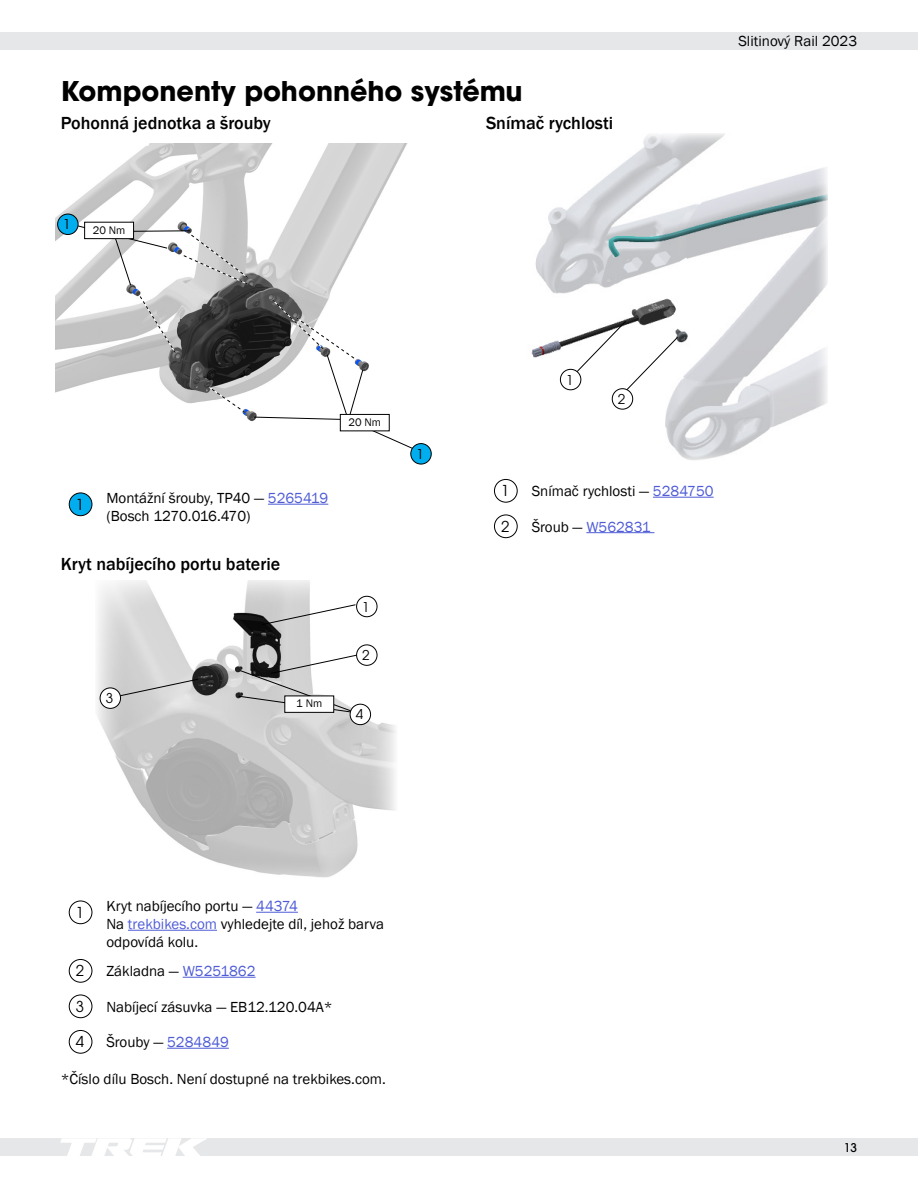
<style>
.page{position:relative;width:918px;height:1188px;background:#fff}
.page>*{position:absolute;margin:0;border:0;box-sizing:border-box;transform-origin:0 0}
.Section_Head{font:700 27px "ITC Avant Garde Pro";color:#000}
.Subhead_2{font:500 18px "Franklin Gothic";color:#000}
.Table_Cell_Left{font:15px/18px "Franklin Gothic";color:#000}
.Body{font:15px/18px "Franklin Gothic";color:#000}
.Table_Cell_Left-2{font:15px "Franklin Gothic";color:#4f5cd6}
.Callout_Number_Black{font:15px "ITC Avant Garde Pro";color:#000}
.t1{font:13.5px "ITC Avant Garde Pro";color:#000}
.t2{font:500 12px "ITC Avant Garde Pro";color:#000}
.t3{font:11.25px "Franklin Gothic";color:#000}
.s1{color:#4f5cd6}
.s2{color:#000}
</style>
<div class="page">
<div style="left:0;top:32px;width:918px;height:17px;background:#e6e7e9"></div>
<div style="left:0;top:1139px;width:918px;height:17px;background:#e6e7e9"></div>
<svg style="left:61px;top:1139px;width:145px;height:17px"></svg>
<img style="left:55px;top:144px;width:352px;height:277px">
<svg style="left:206px;top:385px;width:41px;height:29px"></svg>
<svg style="left:139px;top:296px;width:37px;height:58px;background:#c8c8c8"></svg>
<svg style="left:67px;top:223px;width:182px;height:63px"></svg>
<div style="left:58px;top:214px;width:20px;height:21px;background:#00aeef;border-radius:50%"></div>
<div style="left:57px;top:214px;width:21px;height:21px;border:1px solid #000;border-radius:50%"></div>
<div style="left:85px;top:222px;width:49px;height:17px;background:#fff"></div>
<div style="left:84px;top:222px;width:50px;height:17px;border:1px solid #000"></div>
<svg style="left:253px;top:299px;width:165px;height:150px"></svg>
<div style="left:340px;top:414px;width:49px;height:17px;background:#fff"></div>
<div style="left:340px;top:414px;width:50px;height:17px;border:1px solid #000"></div>
<div style="left:411px;top:444px;width:20px;height:20px;background:#00aeef;border-radius:50%"></div>
<div style="left:410px;top:443px;width:22px;height:21px;border:1px solid #000;border-radius:50%"></div>
<div style="left:69px;top:493px;width:23px;height:23px;background:#00aeef;border-radius:50%"></div>
<div style="left:69px;top:493px;width:23px;height:23px;border:1px solid #000;border-radius:50%"></div>
<hr style="left:268px;top:504px;width:60px;height:1px;background:#4f5cd6">
<img style="left:97px;top:581px;width:299px;height:297px">
<svg style="left:261px;top:604px;width:95px;height:21px"></svg>
<svg style="left:103px;top:678px;width:96px;height:22px;background:#c5c5c5"></svg>
<div style="left:357px;top:596px;width:20px;height:21px;background:#fff;border-radius:50%"></div>
<div style="left:356px;top:596px;width:21px;height:21px;border:1px solid #000;border-radius:50%"></div>
<div style="left:100px;top:688px;width:21px;height:20px;background:#fff;border-radius:50%"></div>
<div style="left:100px;top:688px;width:21px;height:21px;border:1px solid #000;border-radius:50%"></div>
<div style="left:350px;top:704px;width:21px;height:21px;background:#fff;border-radius:50%"></div>
<div style="left:350px;top:704px;width:21px;height:21px;border:1px solid #000;border-radius:50%"></div>
<svg style="left:238px;top:653px;width:127px;height:63px"></svg>
<div style="left:357px;top:645px;width:20px;height:20px;background:#fff;border-radius:50%"></div>
<div style="left:356px;top:645px;width:21px;height:21px;border:1px solid #000;border-radius:50%"></div>
<div style="left:285px;top:696px;width:49px;height:16px;background:#fff"></div>
<div style="left:284px;top:696px;width:50px;height:17px;border:1px solid #000"></div>
<div style="left:69px;top:901px;width:23px;height:23px;border:1px solid #000;border-radius:50%"></div>
<hr style="left:256px;top:912px;width:42px;height:1px;background:#4f5cd6">
<hr style="left:128px;top:930px;width:89px;height:1px;background:#4f5cd6">
<div style="left:69px;top:959px;width:23px;height:24px;border:1px solid #000;border-radius:50%"></div>
<hr style="left:183px;top:977px;width:73px;height:1px;background:#4f5cd6">
<div style="left:69px;top:995px;width:23px;height:23px;border:1px solid #000;border-radius:50%"></div>
<div style="left:69px;top:1030px;width:23px;height:24px;border:1px solid #000;border-radius:50%"></div>
<hr style="left:167px;top:1048px;width:62px;height:1px;background:#4f5cd6">
<img style="left:531px;top:133px;width:297px;height:327px">
<svg style="left:560px;top:369px;width:21px;height:21px"></svg>
<div style="left:560px;top:369px;width:21px;height:21px;border:1px solid #000;border-radius:50%"></div>
<svg style="left:566px;top:320px;width:113px;height:79px"></svg>
<div style="left:612px;top:389px;width:21px;height:20px;background:#fff;border-radius:50%"></div>
<div style="left:612px;top:388px;width:21px;height:22px;border:1px solid #000;border-radius:50%"></div>
<div style="left:494px;top:479px;width:24px;height:24px;border:1px solid #000;border-radius:50%"></div>
<hr style="left:653px;top:497px;width:61px;height:1px;background:#4f5cd6">
<div style="left:494px;top:515px;width:24px;height:23px;border:1px solid #000;border-radius:50%"></div>
<hr style="left:586px;top:532px;width:68px;height:1px;background:#4f5cd6">
<p class="Section_Head" style="left:61px;top:73px;width:463px">Komponenty pohonného systému</p>
<p class="Subhead_2" style="left:61px;top:112px;width:212px">Pohonná jednotka a šrouby</p>
<p class="Subhead_2" style="left:486px;top:112px;width:129px">Snímač rychlosti</p>
<p class="t1" style="left:63px;top:216px;width:9px">1</p>
<p class="t3" style="left:93px;top:223px;width:34px">20 Nm</p>
<p class="Body" style="left:738px;top:32px;width:120px">Slitinový Rail 2023</p>
<p class="t3" style="left:349px;top:415px;width:34px">20 Nm</p>
<p class="Callout_Number_Black" style="left:76px;top:495px;width:10px">1</p>
<p class="Table_Cell_Left" style="left:106px;top:489px;width:223px">Montážní šrouby, TP40 — <span class="s1">5265419 </span>(Bosch 1270.016.470)</p>
<p class="Subhead_2" style="left:61px;top:553px;width:221px">Kryt nabíjecího portu baterie</p>
<p class="t1" style="left:106px;top:690px;width:9px">3</p>
<p class="t3" style="left:296px;top:697px;width:27px">1 Nm</p>
<p class="t1" style="left:362px;top:598px;width:9px">1</p>
<p class="t1" style="left:362px;top:647px;width:9px">2</p>
<p class="t1" style="left:356px;top:706px;width:9px">4</p>
<p class="t1" style="left:416px;top:446px;width:9px">1</p>
<p class="t1" style="left:566px;top:371px;width:9px">1</p>
<p class="t1" style="left:618px;top:391px;width:9px">2</p>
<p class="Callout_Number_Black" style="left:501px;top:482px;width:10px">1</p>
<p class="Table_Cell_Left" style="left:532px;top:482px;width:183px">Snímač rychlosti — <span class="s1">5284750</span></p>
<p class="Callout_Number_Black" style="left:501px;top:517px;width:10px">2</p>
<p class="Table_Cell_Left-2" style="left:532px;top:517px;width:120px"><span class="s2">Šroub —</span> W562831</p>
<p class="Callout_Number_Black" style="left:76px;top:903px;width:10px">1</p>
<p class="Table_Cell_Left" style="left:106px;top:897px;width:193px">Kryt nabíjecího portu — <span class="s1">44374</span></p>
<p class="Body" style="left:106px;top:915px;width:279px">Na <span class="s1">trekbikes.com</span> vyhledejte díl, jehož barva odpovídá kolu.</p>
<p class="Callout_Number_Black" style="left:76px;top:962px;width:10px">2</p>
<p class="Body" style="left:106px;top:962px;width:151px">Základna — <span class="s1">W5251862</span></p>
<p class="Callout_Number_Black" style="left:76px;top:997px;width:10px">3</p>
<p class="Table_Cell_Left" style="left:106px;top:998px;width:228px">Nabíjecí zásuvka — EB12.120.04A*</p>
<p class="Callout_Number_Black" style="left:76px;top:1033px;width:10px">4</p>
<p class="Table_Cell_Left" style="left:106px;top:1033px;width:124px">Šrouby — <span class="s1">5284849</span></p>
<p class="Body" style="left:61px;top:1071px;width:327px">*Číslo dílu Bosch. Není dostupné na trekbikes.com.</p>
<p class="t2" style="left:844px;top:1140px;width:15px">13</p>
</div>
